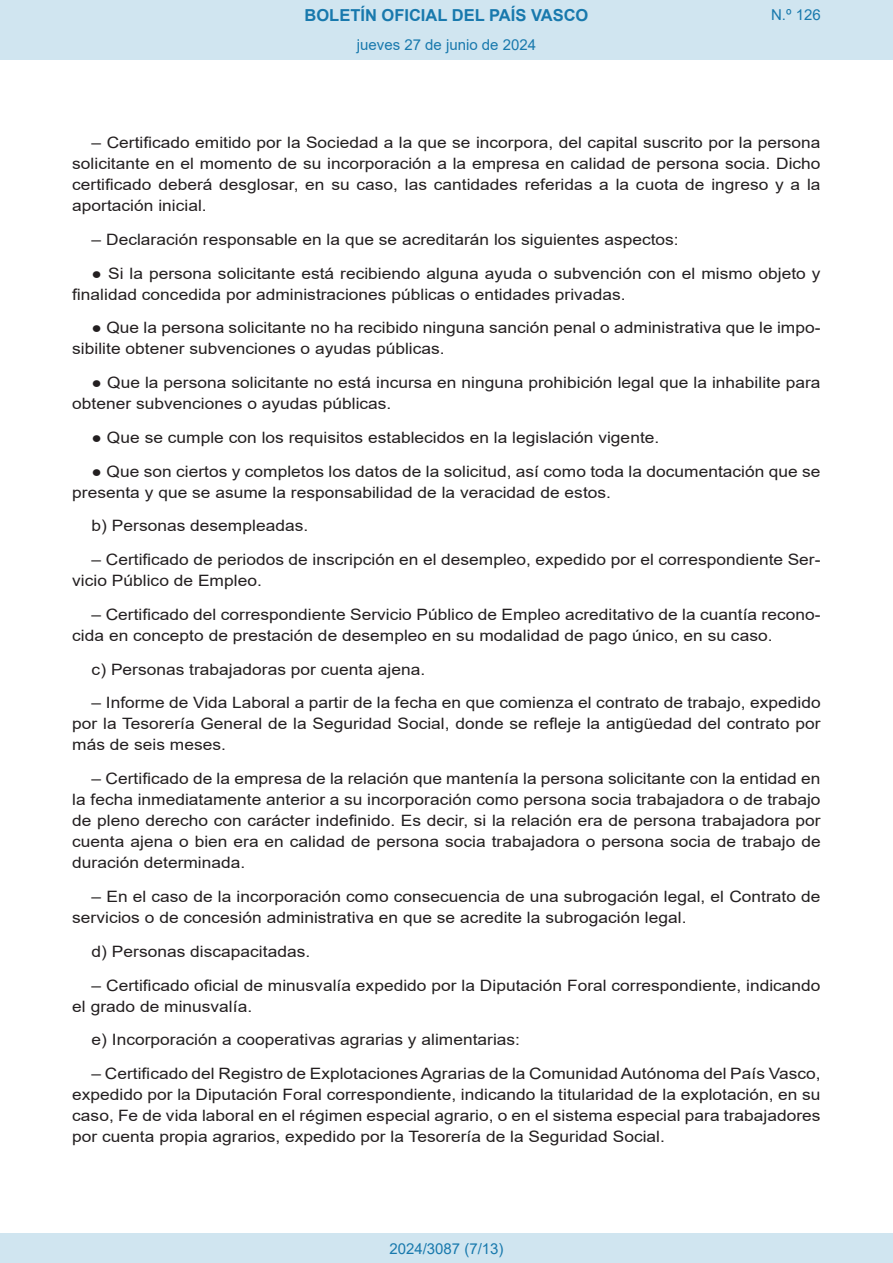
<style>
.page{position:relative;width:893px;height:1263px;background:#fff}
.page>*{position:absolute;margin:0;border:0;box-sizing:border-box;transform-origin:0 0}
.t1{font:700 16.5px "Arial";color:#1879ad}
.BOPVDetalle{font:15.6px/21px "Arial";color:#231f20;scale:1.11 1}
.Paginacion_Centro{font:15px "Arial";color:#1879ad}
</style>
<div class="page">
<div style="left:0;top:0;width:893px;height:60px;background:#d0e5f0"></div>
<div style="left:0;top:1233px;width:893px;height:30px;background:#d0e5f0"></div>
<p class="t1" style="left:305px;top:3px;width:285px">BOLETÍN OFICIAL DEL PAÍS VASCO</p>
<p class="Paginacion_Centro" style="left:357px;top:35px;width:181px">jueves 27 de junio de 2024</p>
<p class="Paginacion_Centro" style="left:771px;top:5px;width:51px">N.º 126</p>
<p class="BOPVDetalle" style="left:72px;top:132px;width:676px;text-align:justify;text-indent:19px">– Certificado emitido por la Sociedad a la que se incorpora, del capital suscrito por la persona solicitante en el momento de su incorporación a la empresa en calidad de persona socia. Dicho certificado deberá desglosar, en su caso, las cantidades referidas a la cuota de ingreso y a la aportación inicial.</p>
<p class="BOPVDetalle" style="left:92px;top:229px;width:530px">– Declaración responsable en la que se acreditarán los siguientes aspectos:</p>
<p class="BOPVDetalle" style="left:72px;top:263px;width:676px;text-indent:19px">● Si la persona solicitante está recibiendo alguna ayuda o subvención con el mismo objeto y finalidad concedida por administraciones públicas o entidades privadas.</p>
<p class="BOPVDetalle" style="left:72px;top:317px;width:676px;text-indent:19px">● Que la persona solicitante no ha recibido ninguna sanción penal o administrativa que le impo&shy;sibilite obtener subvenciones o ayudas públicas.</p>
<p class="BOPVDetalle" style="left:72px;top:372px;width:676px;text-indent:19px">● Que la persona solicitante no está incursa en ninguna prohibición legal que la inhabilite para obtener subvenciones o ayudas públicas.</p>
<p class="BOPVDetalle" style="left:92px;top:427px;width:513px">● Que se cumple con los requisitos establecidos en la legislación vigente.</p>
<p class="BOPVDetalle" style="left:72px;top:461px;width:676px;text-indent:19px">● Que son ciertos y completos los datos de la solicitud, así como toda la documentación que se presenta y que se asume la responsabilidad de la veracidad de estos.</p>
<p class="BOPVDetalle" style="left:92px;top:515px;width:197px">b) Personas desempleadas.</p>
<p class="BOPVDetalle" style="left:72px;top:549px;width:676px;text-indent:19px">– Certificado de periodos de inscripción en el desempleo, expedido por el correspondiente Ser&shy;vicio Público de Empleo.</p>
<p class="BOPVDetalle" style="left:72px;top:604px;width:676px;text-indent:19px">– Certificado del correspondiente Servicio Público de Empleo acreditativo de la cuantía recono&shy;cida en concepto de prestación de desempleo en su modalidad de pago único, en su caso.</p>
<p class="BOPVDetalle" style="left:92px;top:659px;width:302px">c) Personas trabajadoras por cuenta ajena.</p>
<p class="BOPVDetalle" style="left:72px;top:692px;width:676px;text-align:justify;text-indent:19px">– Informe de Vida Laboral a partir de la fecha en que comienza el contrato de trabajo, expedido por la Tesorería General de la Seguridad Social, donde se refleje la antigüedad del contrato por más de seis meses.</p>
<p class="BOPVDetalle" style="left:72px;top:768px;width:676px;text-align:justify;text-indent:19px">– Certificado de la empresa de la relación que mantenía la persona solicitante con la entidad en la fecha inmediatamente anterior a su incorporación como persona socia trabajadora o de trabajo de pleno derecho con carácter indefinido. Es decir, si la relación era de persona trabajadora por cuenta ajena o bien era en calidad de persona socia trabajadora o persona socia de trabajo de duración determinada.</p>
<p class="BOPVDetalle" style="left:72px;top:886px;width:676px;text-indent:19px">– En el caso de la incorporación como consecuencia de una subrogación legal, el Contrato de servicios o de concesión administrativa en que se acredite la subrogación legal.</p>
<p class="BOPVDetalle" style="left:92px;top:941px;width:198px">d) Personas discapacitadas.</p>
<p class="BOPVDetalle" style="left:72px;top:974px;width:676px;text-indent:19px">– Certificado oficial de minusvalía expedido por la Diputación Foral correspondiente, indicando el grado de minusvalía.</p>
<p class="BOPVDetalle" style="left:92px;top:1029px;width:387px">e) Incorporación a cooperativas agrarias y alimentarias:</p>
<p class="BOPVDetalle" style="left:72px;top:1063px;width:676px;text-align:justify;text-indent:19px">– Certificado del Registro de Explotaciones Agrarias de la Comunidad Autónoma del País Vasco, expedido por la Diputación Foral correspondiente, indicando la titularidad de la explotación, en su caso, Fe de vida laboral en el régimen especial agrario, o en el sistema especial para trabajadores por cuenta propia agrarios, expedido por la Tesorería de la Seguridad Social.</p>
<p class="Paginacion_Centro" style="left:389px;top:1238px;width:116px">2024/3087 (7/13)</p>
</div>
